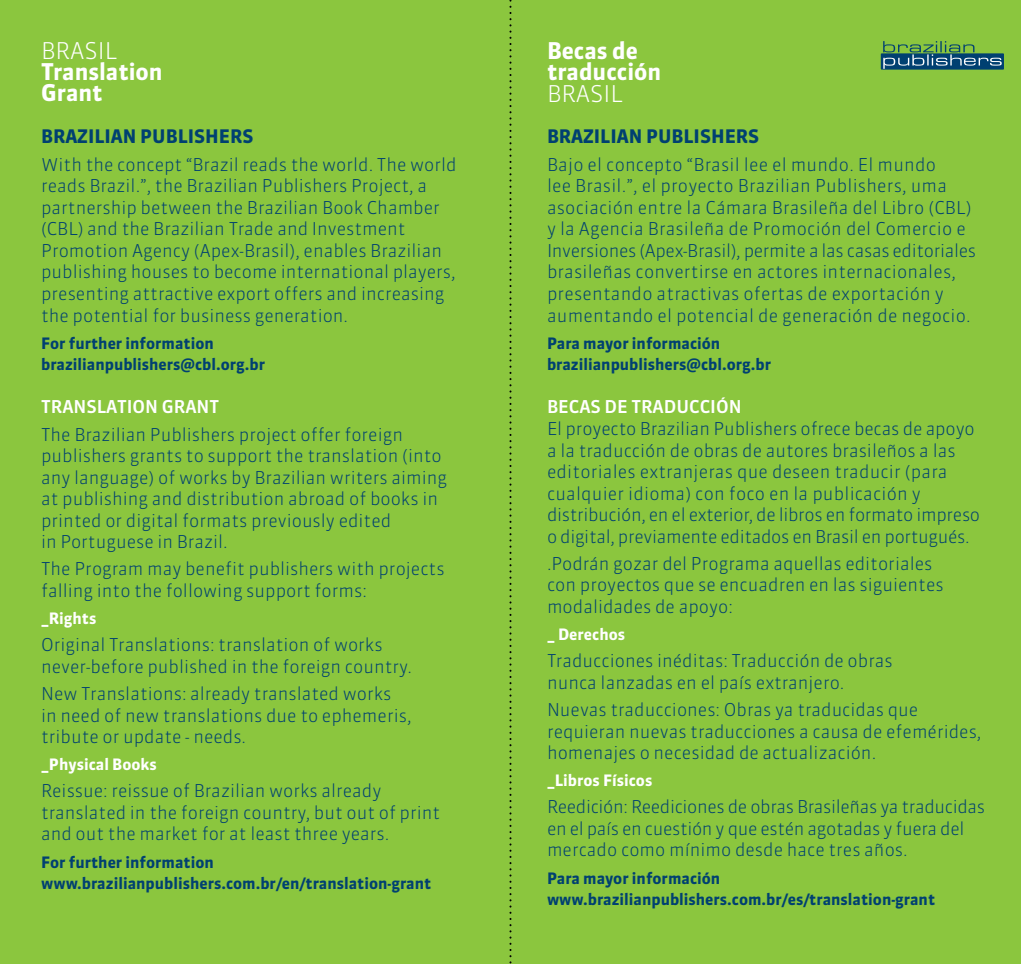
<style>
.page{position:relative;width:1021px;height:964px;background:#fff}
.page>*{position:absolute;margin:0;border:0;box-sizing:border-box;transform-origin:0 0}
.t1{font:700 23px/21px "Sanuk LF";color:#fff}
.t2{font:300 23px "Sanuk LF";color:#fff}
.t3{font:700 18.6px "Sanuk LF";color:#004071}
.t4{font:300 17.6px/21.6px "Sanuk LF";color:#004071}
.t5{font:300 17.6px/21.6px "Sanuk LF";letter-spacing:-.02em;color:#004071}
.t6{font:500 17.6px "Sanuk LF";color:#fff}
.t7{font:700 15.6px/21.6px "Sanuk LF";color:#004071}
.t8{font:700 15.6px "Sanuk LF";color:#fff}
</style>
<div class="page">
<div style="left:0;top:0;width:1020px;height:964px;background:#8bc63e"></div>
<svg style="left:509px;top:0;width:2px;height:964px"></svg>
<svg style="left:880px;top:41px;width:123px;height:29px"></svg>
<h1 class="t2" style="left:41px;top:36px;width:77px">BRASIL</h1>
<h1 class="t1" style="left:41px;top:61px;width:123px">Translation<br>Grant</h1>
<p class="t3" style="left:41px;top:125px;width:214px">Brazilian Publishers</p>
<p class="t4" style="left:41px;top:153px;width:417px">With the concept “Brazil reads the world. The world reads Brazil.”, the Brazilian Publishers Project, a partnership between the Brazilian Book Chamber (CBL) and the Brazilian Trade and Investment Promotion Agency (Apex-Brasil), enables Brazilian publishing houses to become international players, presenting attractive export offers and increasing the potential for business generation.</p>
<p class="t7" style="left:41px;top:332px;width:225px">For further information brazilianpublishers@cbl.org.br</p>
<p class="t6" style="left:41px;top:396px;width:179px">TRANSLATION GRANT</p>
<p class="t4" style="left:41px;top:423px;width:407px">The Brazilian Publishers project offer foreign publishers grants to support the translation (into any language) of works by Brazilian writers aiming at publishing and distribution abroad of books in printed or digital formats previously edited<br>in Portuguese in Brazil.</p>
<p class="t4" style="left:41px;top:558px;width:405px">The Program may benefit publishers with projects falling into the following support forms:</p>
<p class="t8" style="left:41px;top:609px;width:57px">_Rights</p>
<p class="t4" style="left:41px;top:634px;width:372px">Original Translations: translation of works never-before published in the foreign country.</p>
<p class="t4" style="left:41px;top:683px;width:372px">New Translations: already translated works<br>in need of new translations due to ephemeris, tribute or update - needs.</p>
<p class="t8" style="left:41px;top:755px;width:117px">_Physical Books</p>
<p class="t4" style="left:41px;top:780px;width:400px">Reissue: reissue of Brazilian works already translated in the foreign country, but out of print and out the market for at least three years.</p>
<p class="t7" style="left:41px;top:851px;width:392px">For further information www.brazilianpublishers.com.br/en/translation-grant</p>
<h1 class="t1" style="left:547px;top:40px;width:116px">Becas de traducción</h1>
<h1 class="t2" style="left:547px;top:79px;width:77px">BRASIL</h1>
<p class="t3" style="left:547px;top:125px;width:214px">Brazilian Publishers</p>
<p class="t4" style="left:547px;top:153px;width:430px">Bajo el concepto “Brasil lee el mundo. El mundo<br>lee Brasil.”, el proyecto Brazilian Publishers, uma asociación entre la Cámara Brasileña del Libro (CBL) y la Agencia Brasileña de Promoción del Comercio e Inversiones (Apex-Brasil), permite a las casas editoriales brasileñas convertirse en actores internacionales, presentando atractivas ofertas de exportación y aumentando el potencial de generación de negocio.</p>
<p class="t7" style="left:547px;top:332px;width:225px">Para mayor información brazilianpublishers@cbl.org.br</p>
<p class="t6" style="left:547px;top:396px;width:196px">BECAS DE TRADUCCIÓN</p>
<p class="t4" style="left:547px;top:418px;width:434px">El proyecto Brazilian Publishers ofrece becas de apoyo a la traducción de obras de autores brasileños a las editoriales extranjeras que deseen traducir (para cualquier idioma) con foco en la publicación y distribución, en el exterior, de libros en formato impreso o digital, previamente editados en Brasil en portugués.</p>
<p class="t4" style="left:547px;top:553px;width:398px">.Podrán gozar del Programa aquellas editoriales con proyectos que se encuadren en las siguientes modalidades de apoyo:</p>
<p class="t8" style="left:547px;top:625px;width:80px">_ Derechos</p>
<p class="t4" style="left:547px;top:650px;width:347px">Traducciones inéditas: Traducción de obras nunca lanzadas en el país extranjero.</p>
<p class="t4" style="left:547px;top:699px;width:436px">Nuevas traducciones: Obras ya traducidas que requieran nuevas traducciones a causa de efemérides, homenajes o necesidad de actualización.</p>
<p class="t8" style="left:547px;top:771px;width:107px">_Libros Físicos</p>
<p class="t5" style="left:547px;top:796px;width:439px">Reedición: Reediciones de obras Brasileñas ya traducidas en el país en cuestión y que estén agotadas y fuera del mercado como mínimo desde hace tres años.</p>
<p class="t7" style="left:547px;top:867px;width:390px">Para mayor información www.brazilianpublishers.com.br/es/translation-grant</p>
</div>
